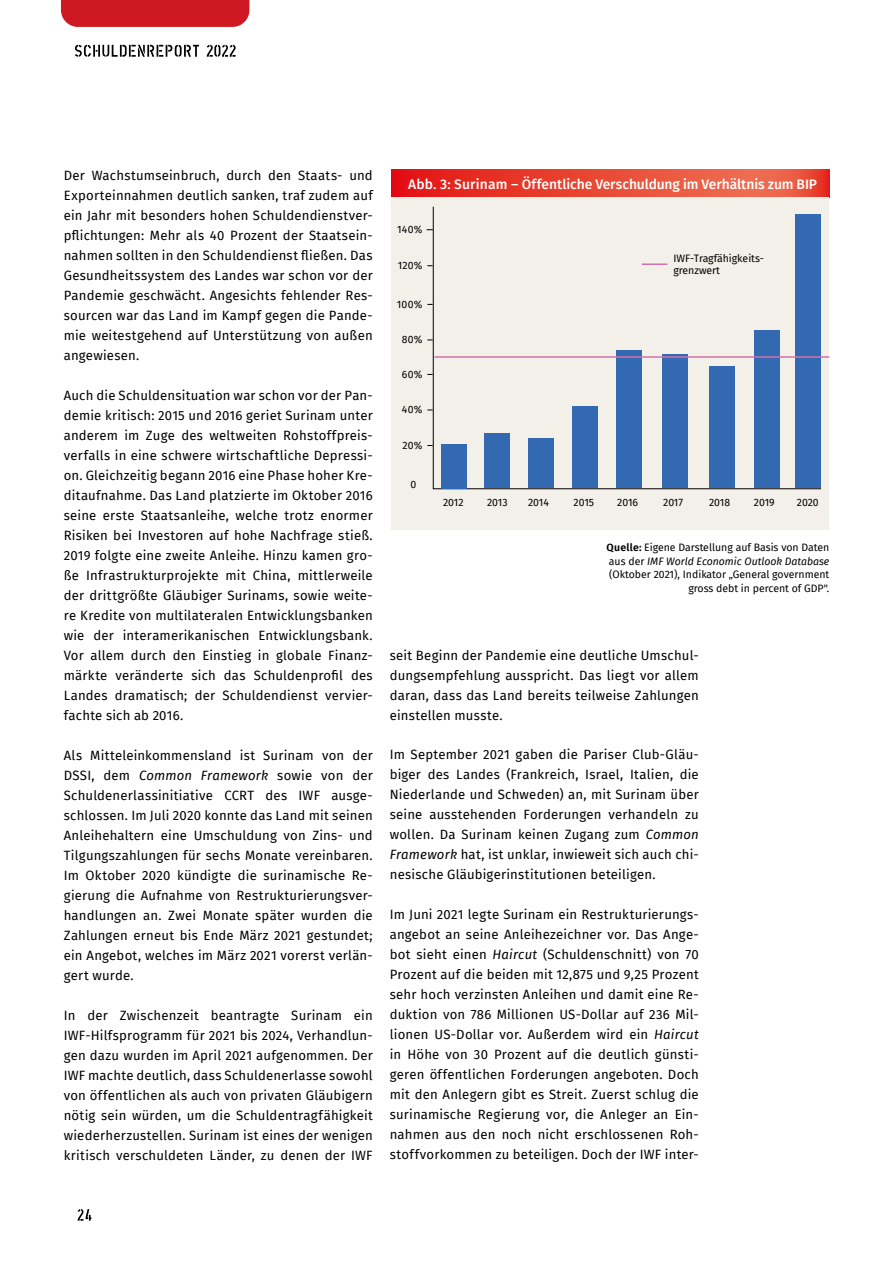
<style>
.page{position:relative;width:893px;height:1263px;background:#fff}
.page>*{position:absolute;margin:0;border:0;box-sizing:border-box;transform-origin:0 0}
.t1{font:500 13.8px "Fira Sans";letter-spacing:-.005em;color:#fff}
.t2{font:13.2px/20px "Fira Sans";letter-spacing:.015em;color:#000;text-align:justify}
.t3{font:10.5px/13.5px "Fira Sans";color:#000;text-align:right}
.s1{font-style:italic}
.s2{font-weight:600}
</style>
<div class="page">
<svg style="left:391px;top:170px;width:438px;height:28px;background:#e84b39"></svg>
<div style="left:391px;top:198px;width:438px;height:332px;background:#f3f0ea"></div>
<svg style="left:432px;top:206px;width:390px;height:283px"></svg>
<div style="left:617px;top:350px;width:25px;height:138px;background:#3369b0"></div>
<div style="left:572px;top:406px;width:26px;height:82px;background:#3369b0"></div>
<hr style="left:642px;top:263px;width:25px;height:2px;background:#d271aa">
<div style="left:662px;top:354px;width:26px;height:134px;background:#3369b0"></div>
<div style="left:441px;top:444px;width:26px;height:44px;background:#3369b0"></div>
<div style="left:484px;top:434px;width:26px;height:54px;background:#3369b0"></div>
<div style="left:528px;top:438px;width:26px;height:50px;background:#3369b0"></div>
<div style="left:709px;top:366px;width:25px;height:122px;background:#3369b0"></div>
<div style="left:754px;top:331px;width:25px;height:157px;background:#3369b0"></div>
<div style="left:795px;top:215px;width:26px;height:273px;background:#3369b0"></div>
<hr style="left:434px;top:356px;width:395px;height:2px;background:#d271aa">
<svg style="left:78px;top:1209px;width:13px;height:12px"></svg>
<div style="left:61px;top:0;width:188px;height:27px;background:#ce1922"></div>
<svg style="left:75px;top:45px;width:161px;height:12px"></svg>
<p class="t2" style="left:64px;top:165px;width:310px">Der Wachstumseinbruch, durch den Staats- und Exporteinnahmen deutlich sanken, traf zudem auf ein Jahr mit besonders hohen Schuldendienstver&shy;pflichtungen: Mehr als 40 Prozent der Staatsein&shy;nahmen sollten in den Schuldendienst fließen. Das Gesundheitssystem des Landes war schon vor der Pandemie geschwächt. Angesichts fehlender Res&shy;sourcen war das Land im Kampf gegen die Pande&shy;mie weitestgehend auf Unterstützung von außen angewiesen.</p>
<p class="t2" style="left:64px;top:385px;width:311px">Auch die Schuldensituation war schon vor der Pan&shy;demie kritisch: 2015 und 2016 geriet Surinam unter anderem im Zuge des weltweiten Rohstoffpreis&shy;verfalls in eine schwere wirtschaftliche Depressi&shy;on. Gleichzeitig begann 2016 eine Phase hoher Kre&shy;ditaufnahme. Das Land platzierte im Oktober 2016 seine erste Staatsanleihe, welche trotz enormer Risiken bei Investoren auf hohe Nachfrage stieß.<br>2019 folgte eine zweite Anleihe. Hinzu kamen gro&shy;ße Infrastrukturprojekte mit China, mittlerweile der drittgrößte Gläubiger Surinams, sowie weite&shy;re Kredite von multilateralen Entwicklungsbanken wie der interamerikanischen Entwicklungsbank.<br>Vor allem durch den Einstieg in globale Finanz&shy;märkte veränderte sich das Schuldenprofil des Landes dramatisch; der Schuldendienst vervier&shy;fachte sich ab 2016.</p>
<p class="t2" style="left:64px;top:745px;width:310px">Als Mitteleinkommensland ist Surinam von der DSSI, dem <span class="s1">Common Framework</span> sowie von der Schuldenerlassinitiative CCRT des IWF ausge&shy;schlossen. Im Juli 2020 konnte das Land mit seinen Anleihehaltern eine Umschuldung von Zins- und Tilgungszahlungen für sechs Monate vereinbaren.<br>Im Oktober 2020 kündigte die surinamische Re&shy;gierung die Aufnahme von Restrukturierungsver&shy;handlungen an. Zwei Monate später wurden die Zahlungen erneut bis Ende März 2021 gestundet; ein Angebot, welches im März 2021 vorerst verlän&shy;gert wurde.</p>
<p class="t2" style="left:64px;top:1005px;width:311px">In der Zwischenzeit beantragte Surinam ein IWF-Hilfsprogramm für 2021 bis 2024, Verhandlun&shy;gen dazu wurden im April 2021 aufgenommen. Der IWF machte deutlich, dass Schuldenerlasse sowohl von öffentlichen als auch von privaten Gläubigern nötig sein würden, um die Schuldentragfähigkeit wiederherzustellen. Surinam ist eines der wenigen kritisch verschuldeten Länder, zu denen der IWF</p>
<p class="t1" style="left:408px;top:173px;width:410px">Abb. 3: Surinam – Öffentliche Verschuldung im Verhältnis zum BIP</p>
<p class="t3" style="left:397px;top:223px;width:27px">140%</p>
<p class="t3" style="left:398px;top:258px;width:26px">120%</p>
<p class="t3" style="left:397px;top:297px;width:27px">100%</p>
<p class="t3" style="left:402px;top:332px;width:22px">80%</p>
<p class="t3" style="left:402px;top:367px;width:22px">60%</p>
<p class="t3" style="left:402px;top:403px;width:22px">40%</p>
<p class="t3" style="left:402px;top:438px;width:22px">20%</p>
<p class="t3" style="left:410px;top:477px;width:7px">0</p>
<p class="t3" style="left:443px;top:495px;width:22px">2012</p>
<p class="t3" style="left:487px;top:495px;width:22px">2013</p>
<p class="t3" style="left:528px;top:495px;width:22px">2014</p>
<p class="t3" style="left:574px;top:495px;width:22px">2015</p>
<p class="t3" style="left:617px;top:495px;width:22px">2016</p>
<p class="t3" style="left:663px;top:495px;width:22px">2017</p>
<p class="t3" style="left:709px;top:495px;width:23px">2018</p>
<p class="t3" style="left:754px;top:495px;width:22px">2019</p>
<p class="t3" style="left:673px;top:251px;width:92px;line-height:12.6px;text-align:left">IWF-Tragfähigkeits&shy;grenzwert</p>
<p class="t3" style="left:797px;top:495px;width:23px">2020</p>
<p class="t3" style="left:607px;top:540px;width:224px"><span class="s2">Quelle:</span> Eigene Darstellung auf Basis von Daten aus der <span class="s1">IMF World Economic Outlook Database </span>(Oktober 2021), Indikator „General government gross debt in percent of GDP".</p>
<p class="t2" style="left:390px;top:645px;width:310px">seit Beginn der Pandemie eine deutliche Umschul&shy;dungsempfehlung ausspricht. Das liegt vor allem daran, dass das Land bereits teilweise Zahlungen einstellen musste.</p>
<p class="t2" style="left:390px;top:744px;width:310px">Im September 2021 gaben die Pariser Club-Gläu&shy;biger des Landes (Frankreich, Israel, Italien, die Niederlande und Schweden) an, mit Surinam über seine ausstehenden Forderungen verhandeln zu wollen. Da Surinam keinen Zugang zum <span class="s1">Common Framework</span> hat, ist unklar, inwieweit sich auch chi&shy;nesische Gläubigerinstitutionen beteiligen.</p>
<p class="t2" style="left:390px;top:904px;width:310px">Im Juni 2021 legte Surinam ein Restrukturierungs&shy;angebot an seine Anleihezeichner vor. Das Ange&shy;bot sieht einen <span class="s1">Haircut</span> (Schuldenschnitt) von 70<br>Prozent auf die beiden mit 12,875 und 9,25 Prozent sehr hoch verzinsten Anleihen und damit eine Re&shy;duktion von 786 Millionen US-Dollar auf 236 Mil&shy;lionen US-Dollar vor. Außerdem wird ein <span class="s1">Haircut </span>in Höhe von 30 Prozent auf die deutlich günsti&shy;geren öffentlichen Forderungen angeboten. Doch mit den Anlegern gibt es Streit. Zuerst schlug die surinamische Regierung vor, die Anleger an Ein&shy;nahmen aus den noch nicht erschlossenen Roh&shy;stoffvorkommen zu beteiligen. Doch der IWF inter-</p>
</div>
